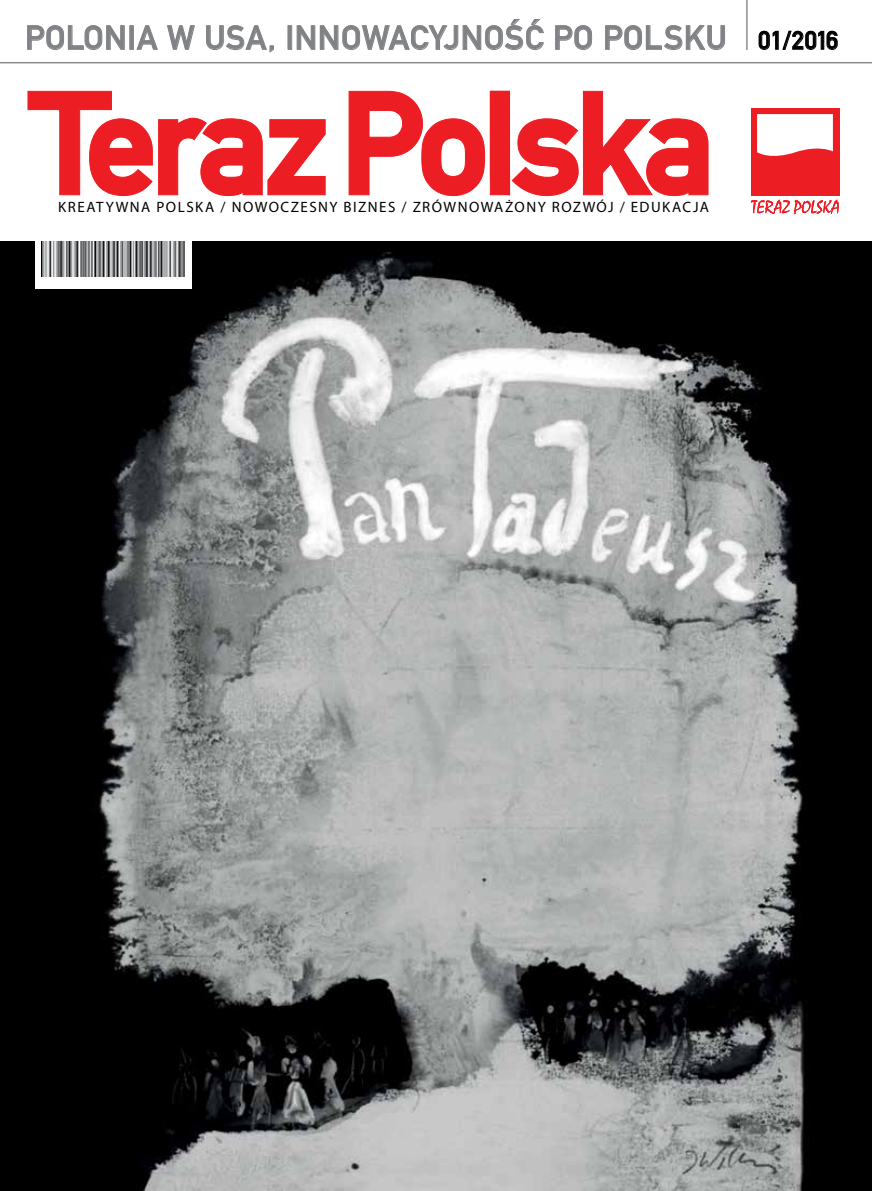
<style>
.page{position:relative;width:872px;height:1191px;background:#fff}
.page>*{position:absolute;margin:0;border:0;box-sizing:border-box;transform-origin:0 0}
.t1{font:33px "DIN Mittelschrift LT Alternate";letter-spacing:.02em;color:#808285}
.t2{font:25.05px "DIN Mittelschrift LT Alternate";color:#000}
.t3{font:15px "Myriad Pro";letter-spacing:.095em;color:#000}
</style>
<div class="page">
<hr style="left:0;top:63px;width:872px;height:1px;background:#58595b">
<hr style="left:746px;top:0;width:1px;height:50px;background:#58595b">
<svg style="left:758px;top:30px;width:80px;height:20px"></svg>
<svg style="left:27px;top:91px;width:299px;height:105px"></svg>
<svg style="left:348px;top:91px;width:360px;height:105px"></svg>
<div style="left:490px;top:91px;width:20px;height:104px;background:#ed1d24"></div>
<div style="left:751px;top:108px;width:88px;height:88px;background:#ed1d24"></div>
<svg style="left:757px;top:114px;width:76px;height:42px;background:#fde9ea"></svg>
<svg style="left:751px;top:200px;width:88px;height:14px"></svg>
<img style="left:0;top:241px;width:872px;height:950px">
<svg style="left:27px;top:25px;width:98px;height:25px"></svg>
<div style="left:129px;top:25px;width:5px;height:25px;border:1px solid #808285"></div>
<svg style="left:136px;top:25px;width:22px;height:25px"></svg>
<svg style="left:167px;top:25px;width:28px;height:25px"></svg>
<svg style="left:206px;top:25px;width:68px;height:28px"></svg>
<div style="left:288px;top:25px;width:4px;height:25px;border:1px solid #808285"></div>
<svg style="left:296px;top:19px;width:248px;height:31px"></svg>
<svg style="left:555px;top:25px;width:37px;height:25px"></svg>
<svg style="left:605px;top:25px;width:120px;height:25px"></svg>
<div style="left:35px;top:237px;width:156px;height:52px;background:#fff"></div>
<img style="left:42px;top:241px;width:143px;height:36px">
<h1 class="t1" style="left:25px;top:18px;width:703px">POLONIA W USA, INNOWACYJNOŚĆ PO POLSKU</h1>
<h2 class="t2" style="left:758px;top:26px;width:81px">01/2016</h2>
<p class="t3" style="left:58px;top:197px;width:652px">KREATYWNA POLSKA / NOWOCZESNY BIZNES / ZRÓWNOWAŻONY ROZWÓJ / EDUKACJA</p>
</div>
